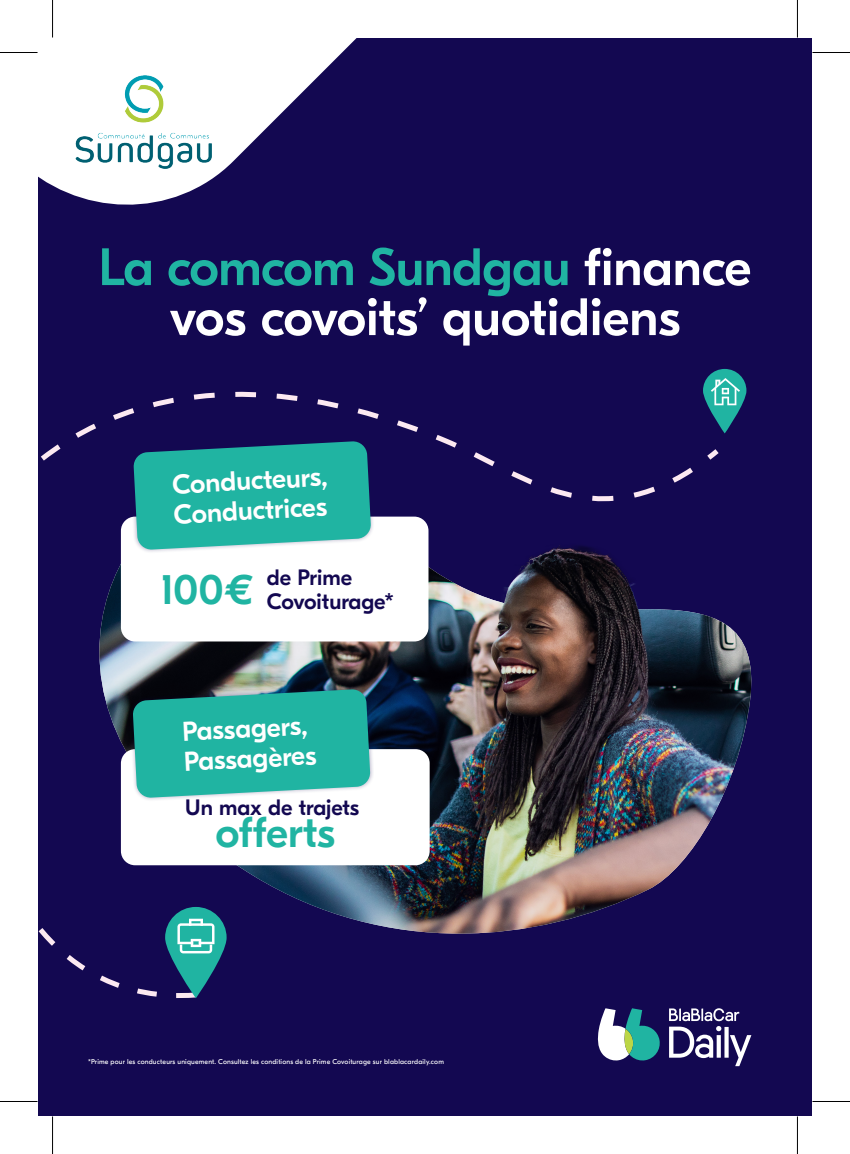
<style>
.page{position:relative;width:850px;height:1154px;background:#fff}
.page>*{position:absolute;margin:0;border:0;box-sizing:border-box;transform-origin:0 0}
.t1{font:500 52.5px/50px "GT Eesti Pro Display";letter-spacing:-.01em;color:#fff;text-align:center}
.t2{font:500 42.75px "GT Eesti Pro Display";color:#20b4a2}
.t3{font:500 27.25px/30px "GT Eesti Pro Display";color:#fff}
.t4{font:500 22.25px "GT Eesti Pro Display";color:#130851}
.t5{font:7px "GT Eesti Pro Display";letter-spacing:.02em;color:#fff}
.s1{color:#20b4a2}
</style>
<div class="page">
<div style="left:38px;top:38px;width:773px;height:1077px;background:#130851"></div>
<img style="left:99px;top:548px;width:653px;height:394px">
<svg style="left:165px;top:907px;width:61px;height:91px"></svg>
<svg style="left:38px;top:858px;width:176px;height:140px"></svg>
<svg style="left:80px;top:391px;width:339px;height:40px"></svg>
<svg style="left:41px;top:431px;width:678px;height:117px"></svg>
<svg style="left:702px;top:369px;width:44px;height:64px;fill:#20b4a2"></svg>
<svg style="left:710px;top:378px;width:29px;height:27px"></svg>
<svg style="left:38px;top:38px;width:319px;height:167px;fill:#fff"></svg>
<div style="left:121px;top:749px;width:308px;height:116px;background:#fff;border-radius:14px"></div>
<div style="left:129px;top:685px;width:244px;height:116px;background:#130851;opacity:.3"></div>
<svg style="left:132px;top:689px;width:238px;height:109px;background:#2eafa1"></svg>
<div style="left:121px;top:517px;width:307px;height:124px;background:#fff;border-radius:14px"></div>
<div style="left:129px;top:437px;width:245px;height:116px;background:#130851;opacity:.3"></div>
<svg style="left:133px;top:441px;width:238px;height:109px;background:#2caca1"></svg>
<svg style="left:597px;top:1008px;width:63px;height:53px"></svg>
<svg style="left:669px;top:1008px;width:82px;height:58px"></svg>
<img style="left:75px;top:75px;width:136px;height:94px">
<hr style="left:0;top:52px;width:38px;height:1px;background:#000">
<hr style="left:812px;top:52px;width:37px;height:1px;background:#000">
<hr style="left:0;top:1101px;width:38px;height:1px;background:#000">
<hr style="left:812px;top:1101px;width:37px;height:1px;background:#000">
<hr style="left:52px;top:0;width:1px;height:38px;background:#000">
<hr style="left:52px;top:1116px;width:1px;height:38px;background:#000">
<hr style="left:796px;top:0;width:1px;height:38px;background:#000">
<hr style="left:796px;top:1116px;width:1px;height:38px;background:#000">
<p class="t1" style="left:99px;top:243px;width:654px"><span class="s1">La comcom Sundgau</span> finance vos covoits’ quotidiens</p>
<p class="t3" style="left:171px;top:470px;width:157px;rotate:-3deg">Conducteurs,<br>Conductrices</p>
<p class="t2" style="left:160px;top:567px;width:95px">100€</p>
<p class="t4" style="left:267px;top:565px;width:87px">de Prime</p>
<p class="t4" style="left:267px;top:589px;width:128px">Covoiturage*</p>
<p class="t3" style="left:182px;top:717px;width:126px;rotate:-3deg">Passagers,</p>
<p class="t3" style="left:183px;top:747px;width:134px;rotate:-3deg">Passagères</p>
<p class="t4" style="left:185px;top:795px;width:175px">Un max de trajets</p>
<p class="t2" style="left:215px;top:809px;width:121px">offerts</p>
<p class="t5" style="left:88px;top:1058px;width:357px">*Prime pour les conducteurs uniquement. Consultez les conditions de la Prime Covoiturage sur blablacardaily.com</p>
</div>
